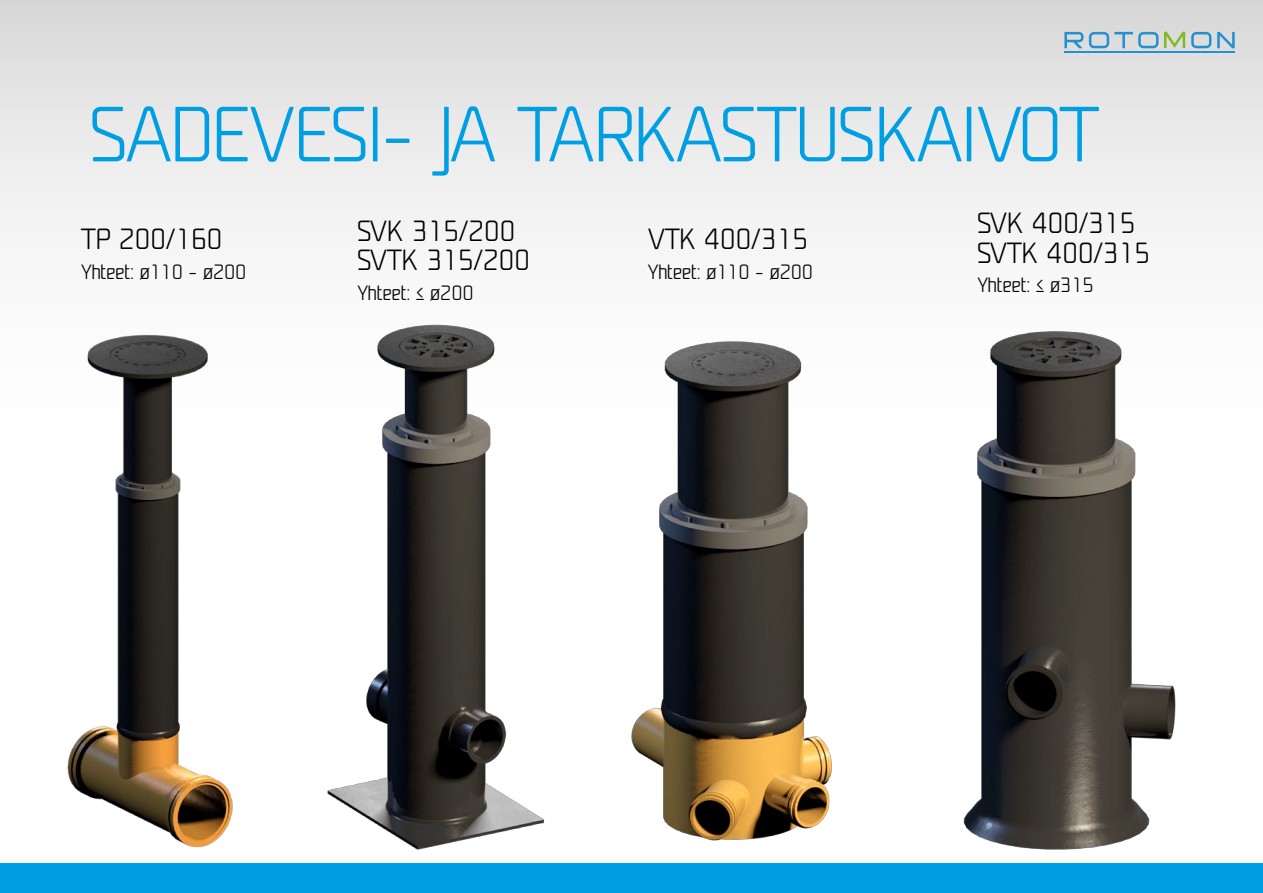
<style>
.page{position:relative;width:1263px;height:893px;background:#fff}
.page>*{position:absolute;margin:0;border:0;box-sizing:border-box;transform-origin:0 0}
.t1{font:300 73.35px "Unicod Sans";letter-spacing:-.03em;color:#009fe3}
.t2{font:300 27.45px/29.4px "Unicod Sans";letter-spacing:-.03em;color:#000}
.t3{font:300 19.5px "Unicod Sans";letter-spacing:-.03em;color:#000}
</style>
<div class="page">
<svg style="left:0;top:0;width:1263px;height:335px;fill:#eee"></svg>
<div style="left:0;top:863px;width:1263px;height:30px;background:#009fe3"></div>
<img style="left:67px;top:335px;width:166px;height:513px">
<img style="left:310px;top:313px;width:250px;height:537px">
<img style="left:614px;top:332px;width:229px;height:509px">
<img style="left:942px;top:308px;width:242px;height:542px">
<svg style="left:1064px;top:32px;width:94px;height:16px;background:#9ec2d8"></svg>
<svg style="left:1191px;top:32px;width:20px;height:16px"></svg>
<svg style="left:1217px;top:32px;width:18px;height:16px"></svg>
<hr style="left:1064px;top:51px;width:171px;height:1px;background:#2490cf">
<svg style="left:1164px;top:32px;width:21px;height:16px"></svg>
<h1 class="t1" style="left:89px;top:89px;width:79px">SADEVE</h1>
<h1 class="t1" style="left:330px;top:89px;width:229px">SI- JA TARKA</h1>
<h1 class="t1" style="left:720px;top:89px;width:192px">STUSKAIVOT</h1>
<p class="t2" style="left:81px;top:224px;width:143px">TP 200/160</p>
<p class="t3" style="left:81px;top:259px;width:167px">Yhteet: ø110 - ø200</p>
<p class="t2" style="left:357px;top:215px;width:160px">SVK 315/200<br>SVTK</p>
<p class="t2" style="left:426px;top:245px;width:106px">315/200</p>
<p class="t3" style="left:357px;top:280px;width:118px">Yhteet: ≤ ø200</p>
<p class="t2" style="left:647px;top:224px;width:17px">VTK</p>
<p class="t2" style="left:704px;top:224px;width:106px">400/315</p>
<p class="t3" style="left:647px;top:259px;width:167px">Yhteet: ø110 - ø200</p>
<p class="t2" style="left:977px;top:208px;width:160px">SVK 400/315<br>SVTK</p>
<p class="t2" style="left:1046px;top:237px;width:106px">400/315</p>
<p class="t3" style="left:977px;top:273px;width:118px">Yhteet: ≤ ø315</p>
</div>
